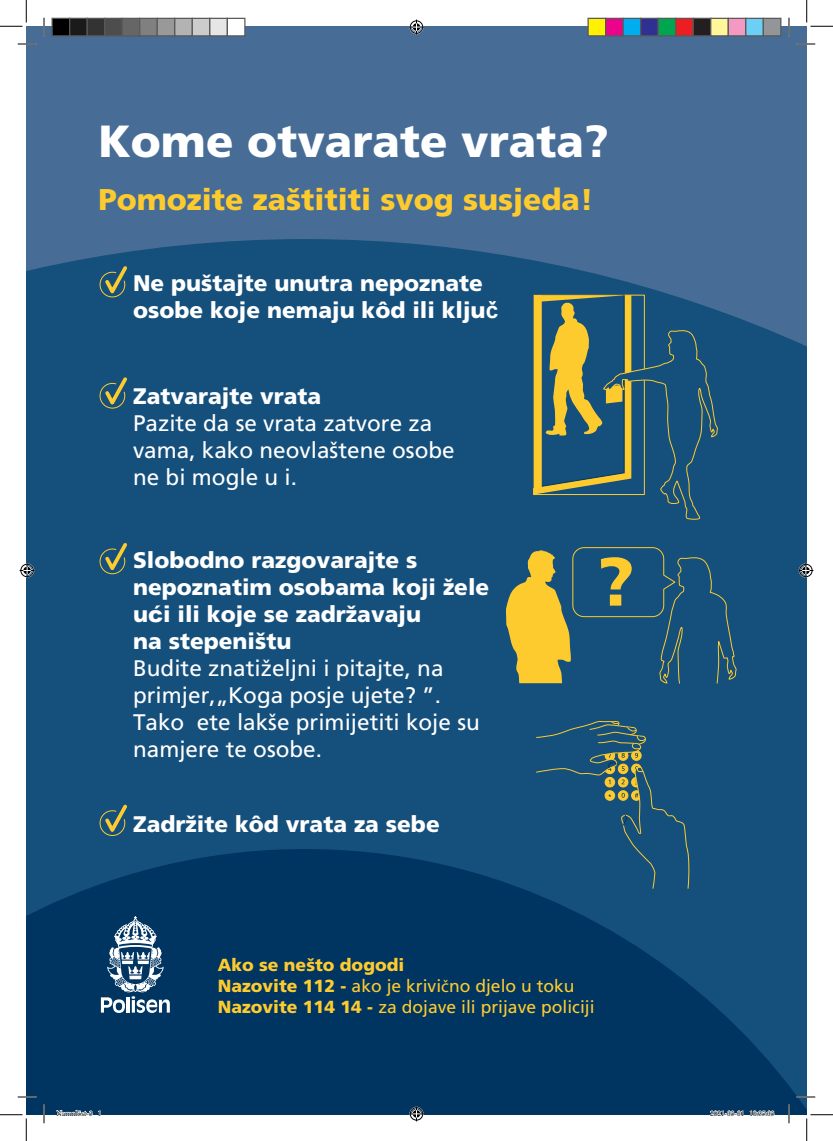
<style>
.page{position:relative;width:833px;height:1141px;background:#fff}
.page>*{position:absolute;margin:0;border:0;box-sizing:border-box;transform-origin:0 0}
.t1{font:900 45px "Frutiger LT Std";color:#fff}
.t2{font:900 30px "Frutiger LT Std";color:#fecb2f}
.t3{font:900 22.5px/27px "Frutiger LT Std";color:#fff}
.t4{font:22.5px/27px "Frutiger LT Std";color:#fff}
.t5{font:17.5px/21px "Frutiger LT Std";color:#fecb2f}
.t6{font:7.5px "Minion Pro";color:#000}
.s1{font-family:"Arial";font-weight:700}
.s2{font-family:"Arial"}
.s3{font-weight:900}
.s4{font-family:"Myriad Pro"}
</style>
<div class="page">
<div style="left:26px;top:26px;width:780px;height:213px;background:#476d96"></div>
<div style="left:26px;top:239px;width:780px;height:610px;background:#154f7b"></div>
<svg style="left:26px;top:849px;width:780px;height:265px;background:#043a67"></svg>
<svg style="left:532px;top:294px;width:185px;height:226px;background:#3d646d"></svg>
<svg style="left:505px;top:547px;width:231px;height:137px;background:#496a69"></svg>
<svg style="left:535px;top:720px;width:154px;height:169px;background:#225676"></svg>
<svg style="left:99px;top:263px;width:31px;height:36px"></svg>
<svg style="left:99px;top:374px;width:31px;height:36px"></svg>
<svg style="left:99px;top:539px;width:31px;height:37px"></svg>
<svg style="left:99px;top:801px;width:31px;height:36px"></svg>
<svg style="left:101px;top:916px;width:69px;height:96px"></svg>
<svg style="left:18px;top:43px;width:18px;height:2px"></svg>
<svg style="left:796px;top:43px;width:18px;height:2px"></svg>
<svg style="left:18px;top:1096px;width:18px;height:1px"></svg>
<svg style="left:796px;top:1096px;width:18px;height:1px"></svg>
<svg style="left:43px;top:18px;width:2px;height:18px"></svg>
<svg style="left:43px;top:1104px;width:2px;height:19px"></svg>
<svg style="left:787px;top:18px;width:2px;height:18px"></svg>
<svg style="left:787px;top:1104px;width:2px;height:19px"></svg>
<svg style="left:0;top:0;width:27px;height:27px"></svg>
<svg style="left:0;top:1114px;width:27px;height:26px"></svg>
<svg style="left:806px;top:0;width:26px;height:27px"></svg>
<svg style="left:806px;top:1114px;width:26px;height:26px"></svg>
<svg style="left:409px;top:20px;width:15px;height:15px"></svg>
<svg style="left:409px;top:1106px;width:15px;height:15px"></svg>
<svg style="left:20px;top:563px;width:15px;height:15px"></svg>
<svg style="left:797px;top:563px;width:15px;height:15px"></svg>
<div style="left:52px;top:18px;width:18px;height:18px;background:#000"></div>
<div style="left:51px;top:18px;width:19px;height:18px;border:1px solid #595959"></div>
<div style="left:70px;top:18px;width:17px;height:18px;background:#1a1a1a"></div>
<div style="left:69px;top:18px;width:19px;height:18px;border:1px solid #595959"></div>
<div style="left:87px;top:18px;width:18px;height:18px;background:#333"></div>
<div style="left:86px;top:18px;width:19px;height:18px;border:1px solid #595959"></div>
<div style="left:105px;top:18px;width:17px;height:18px;background:#4d4d4d"></div>
<div style="left:104px;top:18px;width:19px;height:18px;border:1px solid #595959"></div>
<div style="left:122px;top:18px;width:18px;height:18px;background:#666"></div>
<div style="left:121px;top:18px;width:19px;height:18px;border:1px solid #595959"></div>
<div style="left:140px;top:18px;width:17px;height:18px;background:#808080"></div>
<div style="left:139px;top:18px;width:19px;height:18px;border:1px solid #595959"></div>
<div style="left:157px;top:18px;width:18px;height:18px;background:#999"></div>
<div style="left:156px;top:18px;width:19px;height:18px;border:1px solid #595959"></div>
<div style="left:175px;top:18px;width:17px;height:18px;background:#b3b3b3"></div>
<div style="left:174px;top:18px;width:19px;height:18px;border:1px solid #595959"></div>
<div style="left:192px;top:18px;width:18px;height:18px;background:#ccc"></div>
<div style="left:191px;top:18px;width:19px;height:18px;border:1px solid #595959"></div>
<div style="left:210px;top:18px;width:17px;height:18px;background:#e6e6e6"></div>
<div style="left:209px;top:18px;width:19px;height:18px;border:1px solid #595959"></div>
<div style="left:227px;top:18px;width:18px;height:18px;background:#fff"></div>
<div style="left:226px;top:18px;width:19px;height:18px;border:1px solid #595959"></div>
<div style="left:587px;top:18px;width:18px;height:18px;background:#fff101"></div>
<div style="left:587px;top:18px;width:19px;height:18px;border:1px solid #595959"></div>
<div style="left:605px;top:18px;width:17px;height:18px;background:#ed028c"></div>
<div style="left:604px;top:18px;width:19px;height:18px;border:1px solid #595959"></div>
<div style="left:622px;top:18px;width:18px;height:18px;background:#00aeef"></div>
<div style="left:622px;top:18px;width:19px;height:18px;border:1px solid #595959"></div>
<div style="left:640px;top:18px;width:17px;height:18px;background:#2e3092"></div>
<div style="left:639px;top:18px;width:19px;height:18px;border:1px solid #595959"></div>
<div style="left:657px;top:18px;width:18px;height:18px;background:#00a54f"></div>
<div style="left:657px;top:18px;width:19px;height:18px;border:1px solid #595959"></div>
<div style="left:675px;top:18px;width:17px;height:18px;background:#ee1d23"></div>
<div style="left:674px;top:18px;width:19px;height:18px;border:1px solid #595959"></div>
<div style="left:692px;top:18px;width:18px;height:18px;background:#231f20"></div>
<div style="left:692px;top:18px;width:19px;height:18px;border:1px solid #595959"></div>
<div style="left:710px;top:18px;width:17px;height:18px;background:#fff79a"></div>
<div style="left:709px;top:18px;width:19px;height:18px;border:1px solid #595959"></div>
<div style="left:727px;top:18px;width:18px;height:18px;background:#f499c2"></div>
<div style="left:727px;top:18px;width:19px;height:18px;border:1px solid #595959"></div>
<div style="left:745px;top:18px;width:17px;height:18px;background:#6bcff6"></div>
<div style="left:744px;top:18px;width:19px;height:18px;border:1px solid #595959"></div>
<div style="left:762px;top:18px;width:18px;height:18px;background:#939598"></div>
<div style="left:762px;top:18px;width:19px;height:18px;border:1px solid #595959"></div>
<svg style="left:56px;top:1109px;width:45px;height:6px"></svg>
<svg style="left:709px;top:1110px;width:34px;height:5px"></svg>
<svg style="left:749px;top:1110px;width:25px;height:5px"></svg>
<h1 class="t1" style="left:98px;top:114px;width:512px">Kome otvarate vrata?</h1>
<h2 class="t2" style="left:98px;top:181px;width:496px">Pomozite zaštititi svog susjeda!</h2>
<p class="t3" style="left:133px;top:270px;width:366px">Ne puštajte unutra nepoznate osobe koje nemaju kôd ili klju<span class="s1">č</span></p>
<p class="t3" style="left:133px;top:382px;width:190px">Zatvarajte vrata</p>
<p class="t4" style="left:133px;top:409px;width:323px">Pazite da se vrata zatvore za vama, kako neovlaštene osobe ne bi mogle u i.</p>
<p class="t3" style="left:133px;top:546px;width:357px">Slobodno razgovarajte s nepoznatim osobama koji žele u<span class="s2">ć</span>i ili koje se zadržavaju<br>na stepeništu</p>
<p class="t4" style="left:133px;top:654px;width:348px">Budite znatiželjni i pitajte, na primjer,„Koga posje ujete? ”.<br>Tako ete lakše primijetiti koje su namjere te osobe.</p>
<p class="t3" style="left:133px;top:810px;width:308px">Zadržite kôd vrata za sebe</p>
<p class="t5" style="left:217px;top:954px;width:378px"><span class="s3">Ako se nešto dogodi<br>Nazovite 112 -</span> ako je krivi<span class="s4">č</span>no djelo u toku<br><span class="s3">Nazovite 114 14 -</span> za dojave ili prijave policiji</p>
<p class="t6" style="left:56px;top:1108px;width:46px">Namnlöst-3 1</p>
<p class="t6" style="left:709px;top:1108px;width:66px">2021-03-01 10:35:03</p>
</div>
